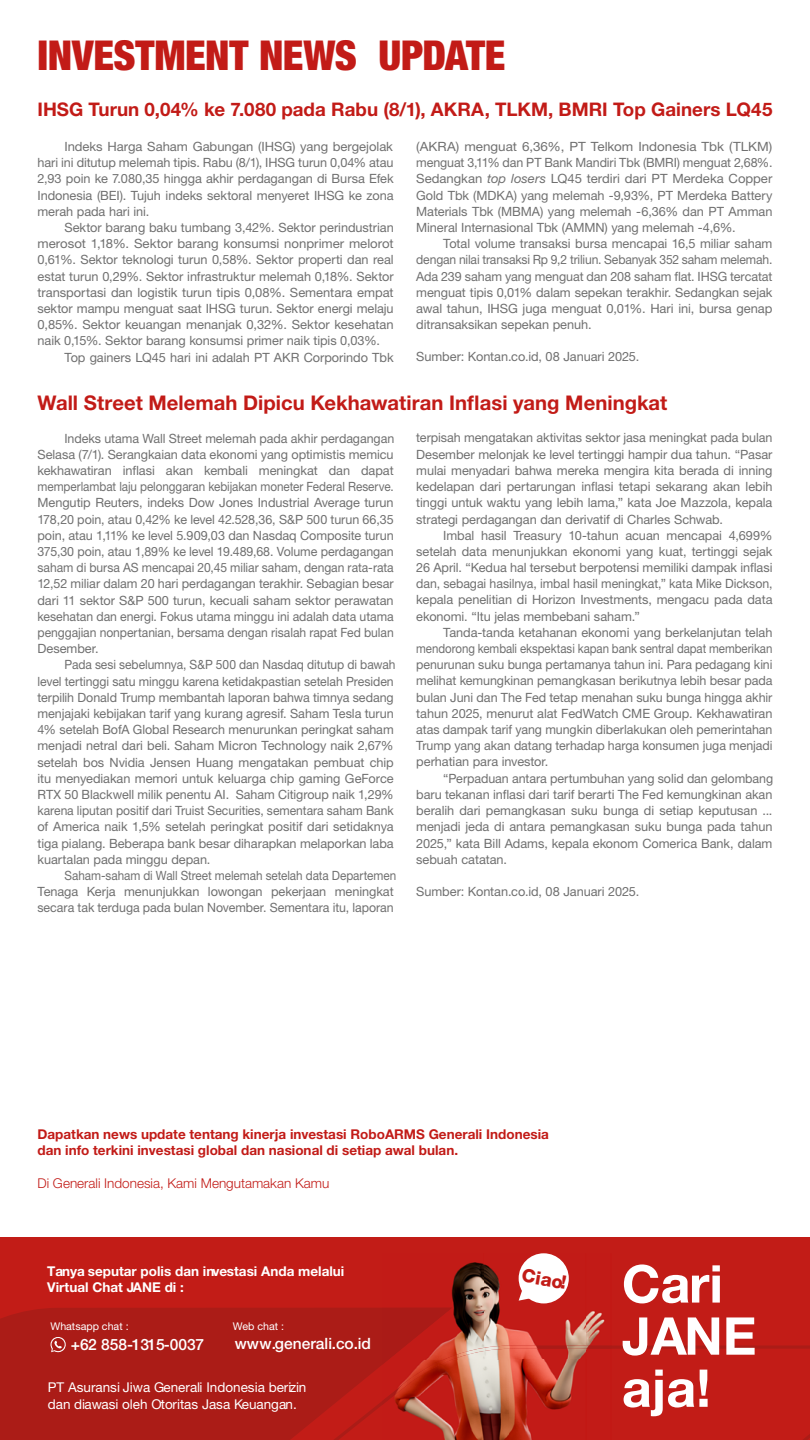
<style>
.page{position:relative;width:810px;height:1440px;background:#fff}
.page>*{position:absolute;margin:0;border:0;box-sizing:border-box;transform-origin:0 0}
.t1{font:700 52.12px/52.1px "Helvetica Neue LT Std";color:#fff}
.t2{font:900 condensed 41.25px "Helvetica Neue LT Std";letter-spacing:-.01em;color:#c21b17}
.t3{font:700 20.25px "Helvetica Neue LT Std";color:#c21b17}
.t4{font:700 18.75px "Helvetica Neue LT Std";letter-spacing:.005em;color:#c21b17}
.t5{font:800 18.45px "Helvetica Neue LT Std";color:#c21c17}
.t6{font:500 15.6px "Helvetica Neue LT Std";color:#fff}
.t7{font:700 13.5px/16.2px "Helvetica Neue LT Std";color:#c21b17}
.t8{font:13.5px/16.5px "Helvetica Neue LT Std";color:#fff}
.t9{font:700 13.5px/16.2px "Helvetica Neue LT Std";color:#fff}
.t10{font:300 13.5px "Helvetica Neue LT Std";color:#c21b17}
.t11{font:12.75px/16.2px "Helvetica Neue LT Std";letter-spacing:-.005em;color:#707070;text-align:justify}
.t12{font:12.75px/16.2px "Helvetica Neue LT Std";letter-spacing:-.005em;color:#707070;scale:.94 1}
.t13{font:12.75px/16.2px "Helvetica Neue LT Std";letter-spacing:-.005em;color:#707070;text-align:justify;scale:1.05 1}
.t14{font:12.75px/16.2px "Helvetica Neue LT Std";letter-spacing:-.005em;color:#707070;scale:.92 1}
.t15{font:10.65px "Helvetica Neue LT Std";color:#fff}
.s1{font-style:italic}
</style>
<div class="page">
<div style="left:0;top:1238px;width:810px;height:202px;background:#c21c17"></div>
<svg style="left:612px;top:1345px;width:198px;height:95px"></svg>
<svg style="left:0;top:1308px;width:382px;height:132px;fill:#ab1c17"></svg>
<svg style="left:50px;top:1336px;width:17px;height:17px"></svg>
<img style="left:397px;top:1253px;width:215px;height:187px">
<img style="left:407px;top:1354px;width:52px;height:31px">
<img style="left:459px;top:1346px;width:153px;height:11px">
<img style="left:382px;top:1381px;width:26px;height:24px">
<img style="left:382px;top:1308px;width:70px;height:57px">
<div style="left:519px;top:1253px;width:50px;height:50px;background:#fff;border-radius:50%"></div>
<svg style="left:519px;top:1284px;width:14px;height:17px"></svg>
<h2 class="t2" style="left:38px;top:30px;width:469px">INVESTMENT NEWS UPDATE</h2>
<h3 class="t4" style="left:38px;top:97px;width:736px">IHSG Turun 0,04% ke 7.080 pada Rabu (8/1), AKRA, TLKM, BMRI Top Gainers LQ45</h3>
<p class="t11" style="left:38px;top:138px;width:358px;text-indent:27px">Indeks Harga Saham Gabungan (IHSG) yang bergejolak hari ini ditutup melemah tipis. Rabu (8/1), IHSG turun 0,04% atau 2,93 poin ke 7.080,35 hingga akhir perdagangan di Bursa Efek Indonesia (BEI). Tujuh indeks sektoral menyeret IHSG ke zona merah pada hari ini.</p>
<p class="t11" style="left:38px;top:219px;width:358px;text-indent:27px">Sektor barang baku tumbang 3,42%. Sektor perindustrian merosot 1,18%. Sektor barang konsumsi nonprimer melorot 0,61%. Sektor teknologi turun 0,58%. Sektor properti dan real estat turun 0,29%. Sektor infrastruktur melemah 0,18%. Sektor transportasi dan logistik turun tipis 0,08%. Sementara empat sektor mampu menguat saat IHSG turun. Sektor energi melaju 0,85%. Sektor keuangan menanjak 0,32%. Sektor kesehatan naik 0,15%. Sektor barang konsumsi primer naik tipis 0,03%.</p>
<p class="t11" style="left:65px;top:349px;width:331px">Top gainers LQ45 hari ini adalah PT AKR Corporindo Tbk</p>
<p class="t13" style="left:416px;top:138px;width:341px">(AKRA) menguat 6,36%, PT Telkom Indonesia Tbk (TLKM) menguat 3,11% dan PT Bank Mandiri Tbk (BMRI) menguat 2,68%.<br>Sedangkan <span class="s1">top losers</span> LQ45 terdiri dari PT Merdeka Copper Gold Tbk (MDKA) yang melemah -9,93%, PT Merdeka Battery Materials Tbk (MBMA) yang melemah -6,36% dan PT Amman Mineral Internasional Tbk (AMMN) yang melemah -4,6%.</p>
<p class="t11" style="left:416px;top:235px;width:358px;text-indent:27px">Total volume transaksi bursa mencapai 16,5 miliar saham dengan nilai transaksi Rp 9,2 triliun. Sebanyak 352 saham melemah.<br>Ada 239 saham yang menguat dan 208 saham flat. IHSG tercatat menguat tipis 0,01% dalam sepekan terakhir. Sedangkan sejak awal tahun, IHSG juga menguat 0,01%. Hari ini, bursa genap ditransaksikan sepekan penuh.</p>
<p class="t11" style="left:416px;top:349px;width:225px">Sumber: Kontan.co.id, 08 Januari 2025.</p>
<h3 class="t3" style="left:38px;top:390px;width:631px">Wall Street Melemah Dipicu Kekhawatiran Inflasi yang Meningkat</h3>
<p class="t11" style="left:38px;top:430px;width:358px;text-indent:27px">Indeks utama Wall Street melemah pada akhir perdagangan Selasa (7/1). Serangkaian data ekonomi yang optimistis memicu kekhawatiran inflasi akan kembali meningkat dan dapat memperlambat laju pelonggaran kebijakan moneter Federal Reserve.<br>Mengutip Reuters, indeks Dow Jones Industrial Average turun 178,20 poin, atau 0,42% ke level 42.528,36, S&amp;P 500 turun 66,35 poin, atau 1,11% ke level 5.909,03 dan Nasdaq Composite turun 375,30 poin, atau 1,89% ke level 19.489,68. Volume perdagangan saham di bursa AS mencapai 20,45 miliar saham, dengan rata-rata 12,52 miliar dalam 20 hari perdagangan terakhir. Sebagian besar dari 11 sektor S&amp;P 500 turun, kecuali saham sektor perawatan kesehatan dan energi. Fokus utama minggu ini adalah data utama penggajian nonpertanian, bersama dengan risalah rapat Fed bulan Desember.</p>
<p class="t12" style="left:38px;top:656px;width:382px;text-indent:27px">Pada sesi sebelumnya, S&amp;P 500 dan Nasdaq ditutup di bawah level tertinggi satu minggu karena ketidakpastian setelah Presiden terpilih Donald Trump membantah laporan bahwa timnya sedang menjajaki kebijakan tarif yang kurang agresif. Saham Tesla turun 4% setelah BofA Global Research menurunkan peringkat saham menjadi netral dari beli. Saham Micron Technology naik 2,67% setelah bos Nvidia Jensen Huang mengatakan pembuat chip itu menyediakan memori untuk keluarga chip gaming GeForce RTX 50 Blackwell milik penentu AI. Saham Citigroup naik 1,29% karena liputan positif dari Truist Securities, sementara saham Bank of America naik 1,5% setelah peringkat positif dari setidaknya tiga pialang. Beberapa bank besar diharapkan melaporkan laba kuartalan pada minggu depan.</p>
<p class="t14" style="left:38px;top:867px;width:391px;text-indent:27px">Saham-saham di Wall Street melemah setelah data Departemen<br>Tenaga Kerja menunjukkan lowongan pekerjaan meningkat secara tak terduga pada bulan November. Sementara itu, laporan</p>
<p class="t11" style="left:416px;top:430px;width:358px">terpisah mengatakan aktivitas sektor jasa meningkat pada bulan Desember melonjak ke level tertinggi hampir dua tahun. “Pasar mulai menyadari bahwa mereka mengira kita berada di inning kedelapan dari pertarungan inflasi tetapi sekarang akan lebih tinggi untuk waktu yang lebih lama,” kata Joe Mazzola, kepala strategi perdagangan dan derivatif di Charles Schwab.</p>
<p class="t11" style="left:416px;top:527px;width:358px;text-indent:27px">Imbal hasil Treasury 10-tahun acuan mencapai 4,699% setelah data menunjukkan ekonomi yang kuat, tertinggi sejak 26 April. “Kedua hal tersebut berpotensi memiliki dampak inflasi dan, sebagai hasilnya, imbal hasil meningkat,” kata Mike Dickson, kepala penelitian di Horizon Investments, mengacu pada data ekonomi. “Itu jelas membebani saham.”</p>
<p class="t11" style="left:416px;top:624px;width:358px;text-indent:27px">Tanda-tanda ketahanan ekonomi yang berkelanjutan telah mendorong kembali ekspektasi kapan bank sentral dapat memberikan penurunan suku bunga pertamanya tahun ini. Para pedagang kini melihat kemungkinan pemangkasan berikutnya lebih besar pada bulan Juni dan The Fed tetap menahan suku bunga hingga akhir tahun 2025, menurut alat FedWatch CME Group. Kekhawatiran atas dampak tarif yang mungkin diberlakukan oleh pemerintahan Trump yang akan datang terhadap harga konsumen juga menjadi perhatian para investor.</p>
<p class="t11" style="left:416px;top:770px;width:358px;text-indent:27px">“Perpaduan antara pertumbuhan yang solid dan gelombang baru tekanan inflasi dari tarif berarti The Fed kemungkinan akan beralih dari pemangkasan suku bunga di setiap keputusan ... menjadi jeda di antara pemangkasan suku bunga pada tahun 2025,” kata Bill Adams, kepala ekonom Comerica Bank, dalam sebuah catatan.</p>
<p class="t11" style="left:416px;top:883px;width:225px">Sumber: Kontan.co.id, 08 Januari 2025.</p>
<p class="t7" style="left:38px;top:1126px;width:513px">Dapatkan news update tentang kinerja investasi RoboARMS Generali Indonesia dan info terkini investasi global dan nasional di setiap awal bulan.</p>
<p class="t10" style="left:38px;top:1175px;width:293px">Di Generali Indonesia, Kami Mengutamakan Kamu</p>
<p class="t9" style="left:47px;top:1263px;width:299px">Tanya seputar polis dan investasi Anda melalui<br>Virtual Chat JANE di :</p>
<p class="t15" style="left:50px;top:1320px;width:80px">Whatsapp chat :</p>
<p class="t6" style="left:71px;top:1335px;width:135px">+62 858-1315-0037</p>
<p class="t15" style="left:233px;top:1320px;width:53px">Web chat :</p>
<p class="t6" style="left:235px;top:1334px;width:138px">www.generali.co.id</p>
<p class="t8" style="left:48px;top:1379px;width:260px">PT Asuransi Jiwa Generali Indonesia berizin dan diawasi oleh Otoritas Jasa Keuangan.</p>
<h3 class="t5" style="left:524px;top:1264px;width:47px;rotate:10deg">Ciao!</h3>
<h1 class="t1" style="left:622px;top:1257px;width:136px">Cari<br>JANE aja!</h1>
</div>
